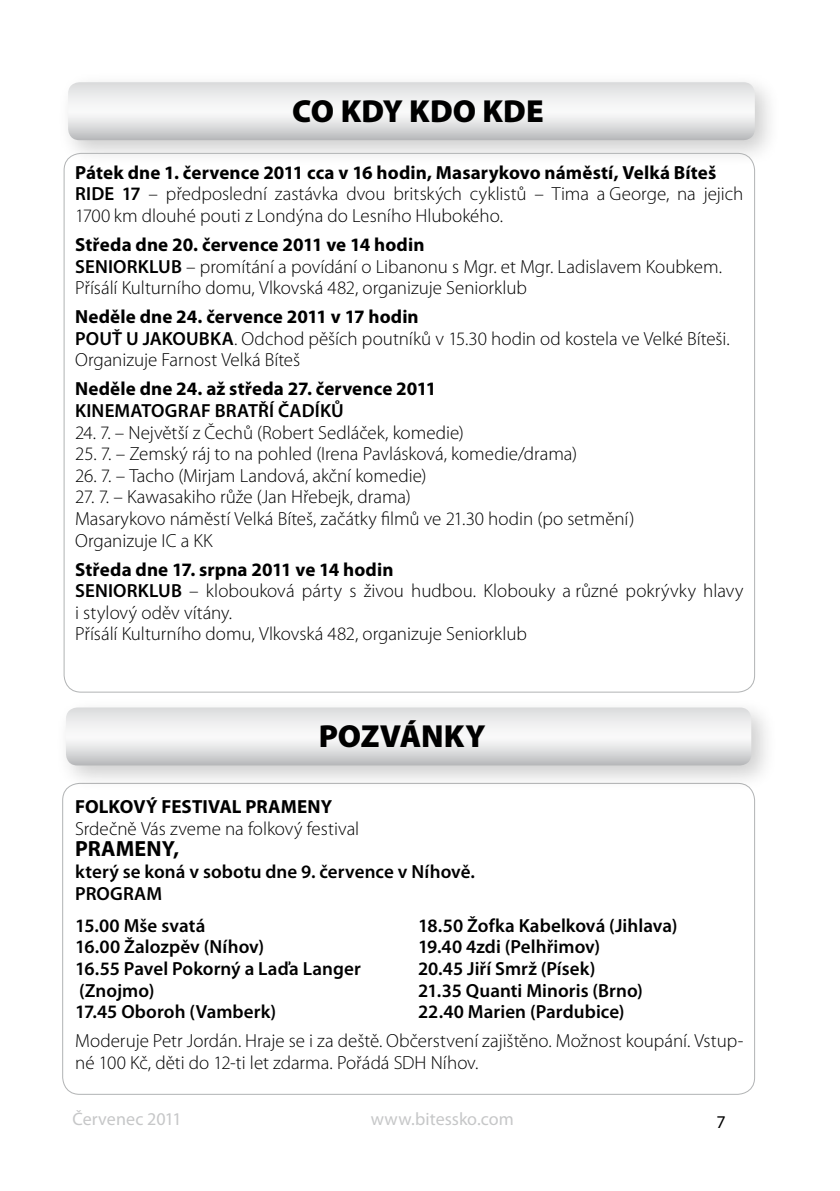
<style>
.page{position:relative;width:840px;height:1191px;background:#fff}
.page>*{position:absolute;margin:0;border:0;box-sizing:border-box;transform-origin:0 0}
.t1{font:900 32px "Myriad Pro";color:#000}
.t2{font:900 32px "Myriad Pro";color:#000}
.t3{font:700 22px "Myriad Pro";letter-spacing:.005em;color:#000}
.t4{font:300 19px/21.6px "Myriad Pro";color:#000}
.t5{font:600 19px/21.6px "Myriad Pro";letter-spacing:.005em;color:#000}
.t6{font:700 19px "Myriad Pro";letter-spacing:.005em;color:#000}
.t7{font:18px "Myriad Pro";letter-spacing:.005em;color:#c6c7c8}
.t8{font:18px "Myriad Pro";color:#000}
.s1{font-weight:700}
.s2{font-weight:600}
</style>
<div class="page">
<div style="left:56px;top:70px;width:725px;height:96px;background:#000;opacity:.2"></div>
<svg style="left:68px;top:82px;width:686px;height:58px"></svg>
<div style="left:54px;top:695px;width:723px;height:96px;background:#000;opacity:.2"></div>
<svg style="left:66px;top:707px;width:684px;height:58px"></svg>
<h1 class="t1" style="left:292px;top:93px;width:253px">CO KDY KDO KDE</h1>
<p class="t4" style="left:75px;top:162px;width:669px"><span class="s1">Pátek dne 1. července 2011 cca v 16 hodin, Masarykovo náměstí, Velká Bíteš<br></span><span class="s2">RIDE 17</span> – předposlední zastávka dvou britských cyklistů – Tima a George, na jejich<br>1700 km dlouhé pouti z Londýna do Lesního Hlubokého.</p>
<p class="t4" style="left:75px;top:234px;width:648px"><span class="s1">Středa dne 20. července 2011 ve 14 hodin<br></span><span class="s2">SENIORKLUB</span> – promítání a povídání o Libanonu s Mgr. et Mgr. Ladislavem Koubkem.<br>Přísálí Kulturního domu, Vlkovská 482, organizuje Seniorklub</p>
<p class="t4" style="left:75px;top:306px;width:655px"><span class="s1">Neděle dne 24. července 2011 v 17 hodin<br></span><span class="s2">POUŤ U JAKOUBKA</span>. Odchod pěších poutníků v 15.30 hodin od kostela ve Velké Bíteši.<br>Organizuje Farnost Velká Bíteš</p>
<p class="t6" style="left:75px;top:376px;width:362px">Neděle dne 24. až středa 27. července 2011</p>
<p class="t5" style="left:75px;top:399px;width:270px">KINEMATOGRAF BRATŘÍ ČADÍKŮ</p>
<p class="t4" style="left:75px;top:422px;width:390px">24. 7. – Největší z Čechů (Robert Sedláček, komedie)</p>
<p class="t4" style="left:75px;top:443px;width:503px">25. 7. – Zemský ráj to na pohled (Irena Pavlásková, komedie/drama)</p>
<p class="t4" style="left:75px;top:465px;width:352px">26. 7. – Tacho (Mirjam Landová, akční komedie)</p>
<p class="t4" style="left:75px;top:486px;width:560px">27. 7. – Kawasakiho růže (Jan H řebejk, drama)<br>Masarykovo náměstí Velká Bíteš, začátky filmů ve 21.30 hodin (po setmění)<br>Organizuje IC a KK</p>
<p class="t4" style="left:75px;top:559px;width:669px"><span class="s1">Středa dne 17. srpna 2011 ve 14 hodin<br></span><span class="s2">SENIORKLUB</span> – klobouková párty s živou hudbou. Klobouky a různé pokrývky hlavy i stylový oděv vítány.<br>Přísálí Kulturního domu, Vlkovská 482, organizuje Seniorklub</p>
<h1 class="t2" style="left:318px;top:718px;width:168px">POZVÁNKY</h1>
<p class="t6" style="left:75px;top:794px;width:258px">FOLKOVÝ FESTIVAL PRAMENY</p>
<p class="t4" style="left:75px;top:818px;width:285px">Srdečně Vás zveme na folkový festival</p>
<p class="t3" style="left:75px;top:834px;width:105px">PRAMENY,</p>
<p class="t5" style="left:75px;top:860px;width:401px">který se koná v sobotu dne 9. července v Níhově.<br>PROGRAM</p>
<p class="t5" style="left:75px;top:914px;width:287px">15.00 Mše svatá<br>16.00 Žalozpěv (Níhov)<br>16.55 Pavel Pokorný a Laďa Langer (Znojmo)<br>17.45 Oboroh (Vamberk)</p>
<p class="t5" style="left:418px;top:914px;width:261px">18.50 Žofka Kabelková (Jihlava)<br>19.40 4zdi (Pelhřimov)<br>20.45 Jiří Smrž (Písek)<br>21.35 Quanti Minoris (Brno)<br>22.40 Marien (Pardubice)</p>
<p class="t4" style="left:75px;top:1030px;width:669px">Moderuje Petr Jordán. H raje se i za deště. Občerstvení zajištěno. Možnost koupání. Vstup&shy;né 100 Kč, děti do 12-ti let zdarma. Pořádá SDH Níhov.</p>
<p class="t7" style="left:72px;top:1107px;width:111px">Červenec 2011</p>
<p class="t7" style="left:370px;top:1107px;width:144px">www.bitessko.com</p>
<p class="t8" style="left:716px;top:1110px;width:11px">7</p>
</div>
